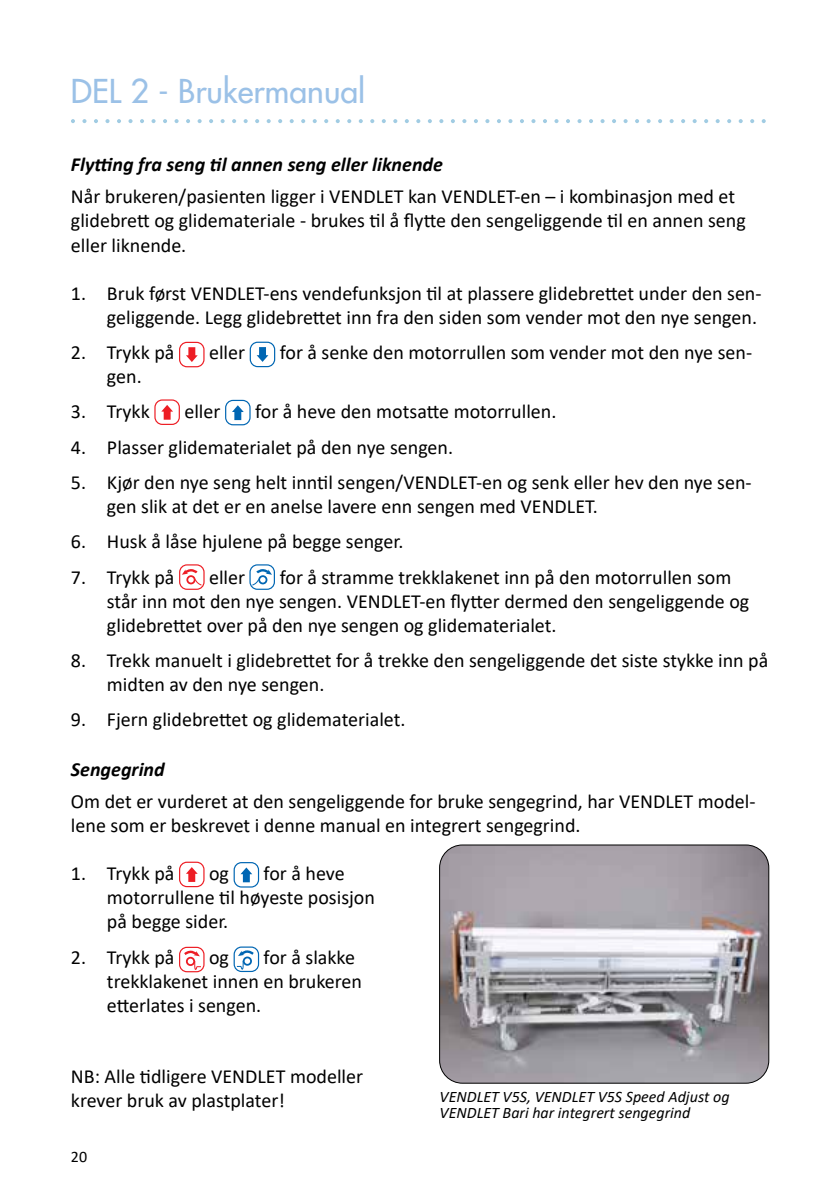
<style>
.page{position:relative;width:840px;height:1191px;background:#fff}
.page>*{position:absolute;margin:0;border:0;box-sizing:border-box;transform-origin:0 0}
.t1{font:32px "Futura";color:#9bc1e7}
.t2{font:20px/24px "Calibri";color:#000}
.t3{font:italic 700 20px "Calibri";color:#000}
.t4{font:italic 16px/16px "Calibri";color:#000}
.t5{font:16px "Calibri";color:#000}
</style>
<div class="page">
<svg style="left:71px;top:119px;width:4px;height:4px"></svg>
<svg style="left:82px;top:119px;width:4px;height:4px"></svg>
<svg style="left:94px;top:119px;width:4px;height:4px"></svg>
<svg style="left:105px;top:119px;width:4px;height:4px"></svg>
<svg style="left:117px;top:119px;width:4px;height:4px"></svg>
<svg style="left:128px;top:119px;width:4px;height:4px"></svg>
<svg style="left:140px;top:119px;width:4px;height:4px"></svg>
<svg style="left:151px;top:119px;width:4px;height:4px"></svg>
<svg style="left:163px;top:119px;width:4px;height:4px"></svg>
<svg style="left:174px;top:119px;width:4px;height:4px"></svg>
<svg style="left:186px;top:119px;width:4px;height:4px"></svg>
<svg style="left:197px;top:119px;width:4px;height:4px"></svg>
<svg style="left:209px;top:119px;width:4px;height:4px"></svg>
<svg style="left:220px;top:119px;width:4px;height:4px"></svg>
<svg style="left:232px;top:119px;width:4px;height:4px"></svg>
<svg style="left:243px;top:119px;width:4px;height:4px"></svg>
<svg style="left:255px;top:119px;width:4px;height:4px"></svg>
<svg style="left:266px;top:119px;width:4px;height:4px"></svg>
<svg style="left:278px;top:119px;width:4px;height:4px"></svg>
<svg style="left:289px;top:119px;width:4px;height:4px"></svg>
<svg style="left:301px;top:119px;width:4px;height:4px"></svg>
<svg style="left:312px;top:119px;width:4px;height:4px"></svg>
<svg style="left:324px;top:119px;width:4px;height:4px"></svg>
<svg style="left:335px;top:119px;width:4px;height:4px"></svg>
<svg style="left:347px;top:119px;width:4px;height:4px"></svg>
<svg style="left:358px;top:119px;width:4px;height:4px"></svg>
<svg style="left:370px;top:119px;width:4px;height:4px"></svg>
<svg style="left:381px;top:119px;width:4px;height:4px"></svg>
<svg style="left:393px;top:119px;width:4px;height:4px"></svg>
<svg style="left:404px;top:119px;width:4px;height:4px"></svg>
<svg style="left:416px;top:119px;width:4px;height:4px"></svg>
<svg style="left:428px;top:119px;width:3px;height:4px"></svg>
<svg style="left:439px;top:119px;width:4px;height:4px"></svg>
<svg style="left:451px;top:119px;width:3px;height:4px"></svg>
<svg style="left:462px;top:119px;width:4px;height:4px"></svg>
<svg style="left:474px;top:119px;width:3px;height:4px"></svg>
<svg style="left:485px;top:119px;width:4px;height:4px"></svg>
<svg style="left:497px;top:119px;width:3px;height:4px"></svg>
<svg style="left:508px;top:119px;width:4px;height:4px"></svg>
<svg style="left:520px;top:119px;width:3px;height:4px"></svg>
<svg style="left:531px;top:119px;width:4px;height:4px"></svg>
<svg style="left:543px;top:119px;width:3px;height:4px"></svg>
<svg style="left:554px;top:119px;width:4px;height:4px"></svg>
<svg style="left:566px;top:119px;width:3px;height:4px"></svg>
<svg style="left:577px;top:119px;width:4px;height:4px"></svg>
<svg style="left:589px;top:119px;width:3px;height:4px"></svg>
<svg style="left:600px;top:119px;width:4px;height:4px"></svg>
<svg style="left:612px;top:119px;width:3px;height:4px"></svg>
<svg style="left:623px;top:119px;width:4px;height:4px"></svg>
<svg style="left:635px;top:119px;width:3px;height:4px"></svg>
<svg style="left:646px;top:119px;width:4px;height:4px"></svg>
<svg style="left:658px;top:119px;width:3px;height:4px"></svg>
<svg style="left:669px;top:119px;width:4px;height:4px"></svg>
<svg style="left:692px;top:119px;width:4px;height:4px"></svg>
<svg style="left:715px;top:119px;width:4px;height:4px"></svg>
<svg style="left:738px;top:119px;width:4px;height:4px"></svg>
<svg style="left:761px;top:119px;width:4px;height:4px"></svg>
<div style="left:179px;top:342px;width:25px;height:25px;border:1px solid #ed1d24;border-radius:7px"></div>
<svg style="left:186px;top:347px;width:11px;height:15px"></svg>
<div style="left:249px;top:342px;width:26px;height:25px;border:1px solid #0066b3;border-radius:7px"></div>
<svg style="left:256px;top:347px;width:12px;height:15px"></svg>
<div style="left:154px;top:399px;width:26px;height:26px;border:1px solid #ed1d24;border-radius:7px"></div>
<svg style="left:161px;top:405px;width:12px;height:15px"></svg>
<div style="left:225px;top:400px;width:25px;height:25px;border:1px solid #0066b3;border-radius:7px"></div>
<svg style="left:232px;top:405px;width:11px;height:15px"></svg>
<div style="left:179px;top:564px;width:25px;height:26px;border:1px solid #ed1d24;border-radius:7px"></div>
<svg style="left:182px;top:567px;width:20px;height:19px"></svg>
<div style="left:249px;top:564px;width:26px;height:26px;border:1px solid #0066b3;border-radius:7px"></div>
<svg style="left:251px;top:567px;width:21px;height:19px"></svg>
<div style="left:179px;top:861px;width:25px;height:26px;border:1px solid #ed1d24;border-radius:7px"></div>
<svg style="left:186px;top:867px;width:11px;height:15px"></svg>
<div style="left:233px;top:862px;width:26px;height:25px;border:1px solid #0066b3;border-radius:7px"></div>
<svg style="left:240px;top:867px;width:12px;height:15px"></svg>
<div style="left:179px;top:946px;width:25px;height:26px;border:1px solid #ed1d24;border-radius:7px"></div>
<svg style="left:181px;top:949px;width:20px;height:21px"></svg>
<div style="left:233px;top:946px;width:26px;height:26px;border:1px solid #0066b3;border-radius:7px"></div>
<svg style="left:236px;top:948px;width:20px;height:21px"></svg>
<img style="left:439px;top:845px;width:329px;height:238px">
<div style="left:439px;top:844px;width:329px;height:239px;border:1px solid #000;border-radius:23px"></div>
<h1 class="t1" style="left:71px;top:70px;width:296px">DEL 2 - Brukermanual</h1>
<p class="t3" style="left:71px;top:150px;width:373px">Flytting fra seng til annen seng eller liknende</p>
<p class="t2" style="left:71px;top:184px;width:676px">Når brukeren/pasienten ligger i VENDLET kan VENDLET-en – i kombinasjon med et glidebrett og glidemateriale - brukes til å flytte den sengeliggende til en annen seng eller liknende.</p>
<p class="t2" style="left:71px;top:280px;width:691px;text-align:right">1. Bruk først VENDLET-ens vendefunksjon til at plassere glidebrettet under den sen&shy;geliggende. Legg glidebrettet inn fra den siden som vender mot den nye sengen.</p>
<p class="t2" style="left:71px;top:340px;width:105px">2. Trykk på</p>
<p class="t2" style="left:209px;top:340px;width:38px">eller</p>
<p class="t2" style="left:279px;top:340px;width:473px">for å senke den motorrullen som vender mot den nye sen-</p>
<p class="t2" style="left:107px;top:364px;width:36px">gen.</p>
<p class="t2" style="left:71px;top:399px;width:80px">3. Trykk</p>
<p class="t2" style="left:184px;top:399px;width:38px">eller</p>
<p class="t2" style="left:255px;top:399px;width:303px">for å heve den motsatte motorrullen.</p>
<p class="t2" style="left:71px;top:434px;width:383px">4. Plasser glidematerialet på den nye sengen.</p>
<p class="t2" style="left:107px;top:470px;width:646px;text-indent:-36px">5. Kjør den nye seng helt inntil sengen/VENDLET-en og senk eller hev den nye sen&shy;gen slik at det er en anelse lavere enn sengen med VENDLET.</p>
<p class="t2" style="left:71px;top:529px;width:334px">6. Husk å låse hjulene på begge senger.</p>
<p class="t2" style="left:71px;top:564px;width:105px">7. Trykk på</p>
<p class="t2" style="left:209px;top:564px;width:38px">eller</p>
<p class="t2" style="left:107px;top:564px;width:643px;text-indent:173px">for å stramme trekklakenet inn på den motorrullen som står inn mot den nye sengen. VENDLET-en flytter dermed den sengeliggende og glidebrettet over på den nye sengen og glidematerialet.</p>
<p class="t2" style="left:107px;top:648px;width:662px;text-indent:-36px">8. Trekk manuelt i glidebrettet for å trekke den sengeliggende det siste stykke inn på midten av den nye sengen.</p>
<p class="t2" style="left:71px;top:707px;width:336px">9. Fjern glidebrettet og glidematerialet.</p>
<p class="t3" style="left:71px;top:755px;width:95px">Sengegrind</p>
<p class="t2" style="left:71px;top:789px;width:685px">Om det er vurderet at den sengeliggende for bruke sengegrind, har VENDLET model&shy;lene som er beskrevet i denne manual en integrert sengegrind.</p>
<p class="t2" style="left:71px;top:861px;width:105px">1. Trykk på</p>
<p class="t2" style="left:209px;top:861px;width:21px">og</p>
<p class="t2" style="left:107px;top:861px;width:269px;text-indent:156px">for å heve motorrullene til høyeste posisjon på begge sider.</p>
<p class="t2" style="left:71px;top:944px;width:105px">2. Trykk på</p>
<p class="t2" style="left:209px;top:944px;width:21px">og</p>
<p class="t2" style="left:107px;top:944px;width:256px;text-indent:156px">for å slakke trekklakenet innen en brukeren etterlates i sengen.</p>
<p class="t2" style="left:71px;top:1063px;width:293px">NB: Alle tidligere VENDLET modeller krever bruk av plastplater!</p>
<p class="t5" style="left:71px;top:1145px;width:18px">20</p>
<p class="t4" style="left:439px;top:1087px;width:291px">VENDLET V5S, VENDLET V5S Speed Adjust og<br>VENDLET Bari har integrert sengegrind</p>
</div>
